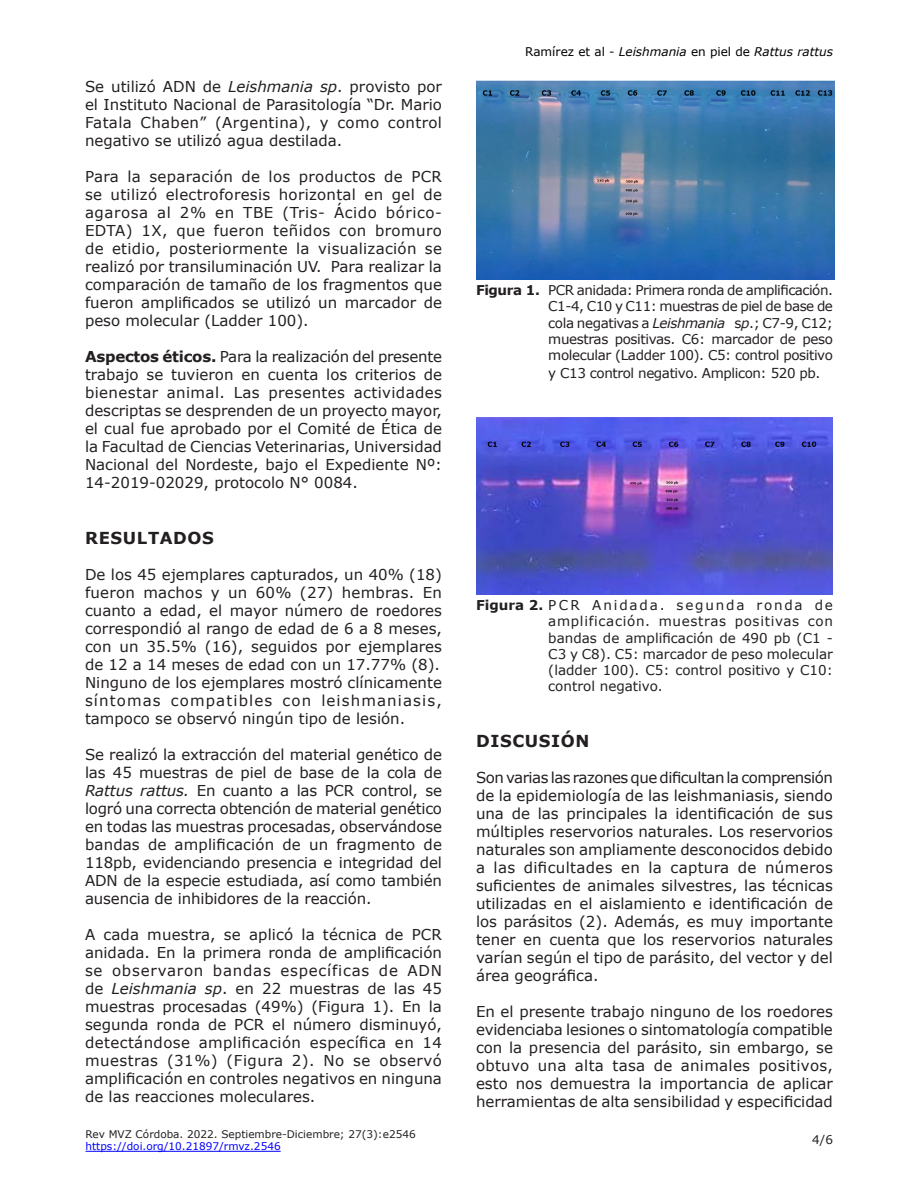
<style>
.page{position:relative;width:918px;height:1188px;background:#fff}
.page>*{position:absolute;margin:0;border:0;box-sizing:border-box;transform-origin:0 0}
.t1{font:700 16.5px "Verdana";letter-spacing:.035em;color:#231f20}
.t2{font:15px/18px "Verdana";color:#231f20;text-align:justify}
.t3{font:13.5px/16.2px "Verdana";letter-spacing:-.03em;color:#231f20;text-align:justify}
.t4{font:italic 12px "Verdana";color:#000}
.t5{font:12px "Verdana";color:#231f20}
.t6{font:10.5px "Verdana";color:#231f20}
.t7{font:10.5px "Verdana";color:#00f}
.s1{font-style:italic}
.s2{font-weight:700}
.s3{font-style:normal}
</style>
<div class="page">
<hr style="left:86px;top:1151px;width:195px;height:1px;background:#00f">
<img style="left:476px;top:81px;width:359px;height:198px">
<img style="left:476px;top:417px;width:357px;height:177px">
<p class="t2" style="left:85px;top:78px;width:359px">Se utilizó ADN de <span class="s1">Leishmania sp</span>. provisto por el Instituto Nacional de Parasitología “Dr. Mario Fatala Chaben” (Argentina), y como control negativo se utilizó agua destilada.</p>
<p class="t2" style="left:85px;top:168px;width:359px">Para la separación de los productos de PCR se utilizó electroforesis horizontal en gel de agarosa al 2% en TBE (Tris- Ácido bórico-EDTA) 1X, que fueron teñidos con bromuro de etidio, posteriormente la visualización se realizó por transiluminación UV. Para realizar la comparación de tamaño de los fragmentos que fueron amplificados se utilizó un marcador de peso molecular (Ladder 100).</p>
<p class="t2" style="left:85px;top:348px;width:359px"><span class="s2">Aspectos éticos.</span> Para la realización del presente trabajo se tuvieron en cuenta los criterios de bienestar animal. Las presentes actividades descriptas se desprenden de un proyecto mayor, el cual fue aprobado por el Comité de Ética de la Facultad de Ciencias Veterinarias, Universidad Nacional del Nordeste, bajo el Expediente Nº:<br>14-2019-02029, protocolo N° 0084.</p>
<p class="t1" style="left:85px;top:526px;width:130px">RESULTADOS</p>
<p class="t2" style="left:85px;top:565px;width:359px">De los 45 ejemplares capturados, un 40% (18) fueron machos y un 60% (27) hembras. En cuanto a edad, el mayor número de roedores correspondió al rango de edad de 6 a 8 meses, con un 35.5% (16), seguidos por ejemplares de 12 a 14 meses de edad con un 17.77% (8).</p>
<p class="t2" style="left:85px;top:673px;width:358px">Ninguno de los ejemplares mostró clínicamente síntomas compatibles con leishmaniasis, tampoco se observó ningún tipo de lesión.</p>
<p class="t2" style="left:85px;top:745px;width:359px">Se realizó la extracción del material genético de las 45 muestras de piel de base de la cola de <span class="s1">Rattus rattus.</span> En cuanto a las PCR control, se logró una correcta obtención de material genético en todas las muestras procesadas, observándose bandas de amplificación de un fragmento de 118pb, evidenciando presencia e integridad del ADN de la especie estudiada, así como también ausencia de inhibidores de la reacción.</p>
<p class="t2" style="left:85px;top:925px;width:359px">A cada muestra, se aplicó la técnica de PCR anidada. En la primera ronda de amplificación se observaron bandas específicas de ADN de <span class="s1">Leishmania sp</span>. en 22 muestras de las 45 muestras procesadas (49%) (Figura 1). En la segunda ronda de PCR el número disminuyó, detectándose amplificación específica en 14 muestras (31%) (Figura 2). No se observó amplificación en controles negativos en ninguna de las reacciones moleculares.</p>
<p class="t6" style="left:86px;top:1127px;width:332px">Rev MVZ Córdoba. 2022. Septiembre-Diciembre; 27(3):e2546</p>
<p class="t7" style="left:86px;top:1139px;width:197px">https://doi.org/10.21897/rmvz.2546</p>
<p class="t4" style="left:525px;top:43px;width:309px"><span class="s3">Ramírez et al -</span> Leishmania <span class="s3">en piel de</span> Rattus rattus</p>
<p class="t3" style="left:548px;top:282px;width:286px;text-indent:-72px"><span class="s2">Figura 1.</span> PCR anidada: Primera ronda de amplificación.<br>C1-4, C10 y C11: muestras de piel de base de cola negativas a <span class="s1">Leishmania</span> s<span class="s1">p</span>.; C7-9, C12; muestras positivas. C6: marcador de peso molecular (Ladder 100). C5: control positivo</p>
<p class="t3" style="left:548px;top:365px;width:274px">y C13 control negativo. Amplicon: 520 pb.</p>
<p class="t3" style="left:548px;top:597px;width:286px;text-indent:-72px"><span class="s2">Figura 2.</span> PCR Anidada. segunda ronda de amplificación. muestras positivas con bandas de amplificación de 490 pb (C1 - C3 y C8). C5: marcador de peso molecular (ladder 100). C5: control positivo y C10: control negativo.</p>
<p class="t1" style="left:476px;top:729px;width:115px">DISCUSIÓN</p>
<p class="t2" style="left:476px;top:768px;width:359px">Son varias las razones que dificultan la comprensión de la epidemiología de las leishmaniasis, siendo una de las principales la identificación de sus múltiples reservorios naturales. Los reservorios naturales son ampliamente desconocidos debido a las dificultades en la captura de números suficientes de animales silvestres, las técnicas utilizadas en el aislamiento e identificación de los parásitos (2). Además, es muy importante tener en cuenta que los reservorios naturales varían según el tipo de parásito, del vector y del área geográfica.</p>
<p class="t2" style="left:476px;top:1002px;width:359px">En el presente trabajo ninguno de los roedores evidenciaba lesiones o sintomatología compatible con la presencia del parásito, sin embargo, se obtuvo una alta tasa de animales positivos, esto nos demuestra la importancia de aplicar herramientas de alta sensibilidad y especificidad</p>
<p class="t5" style="left:812px;top:1132px;width:22px">4/6</p>
</div>
